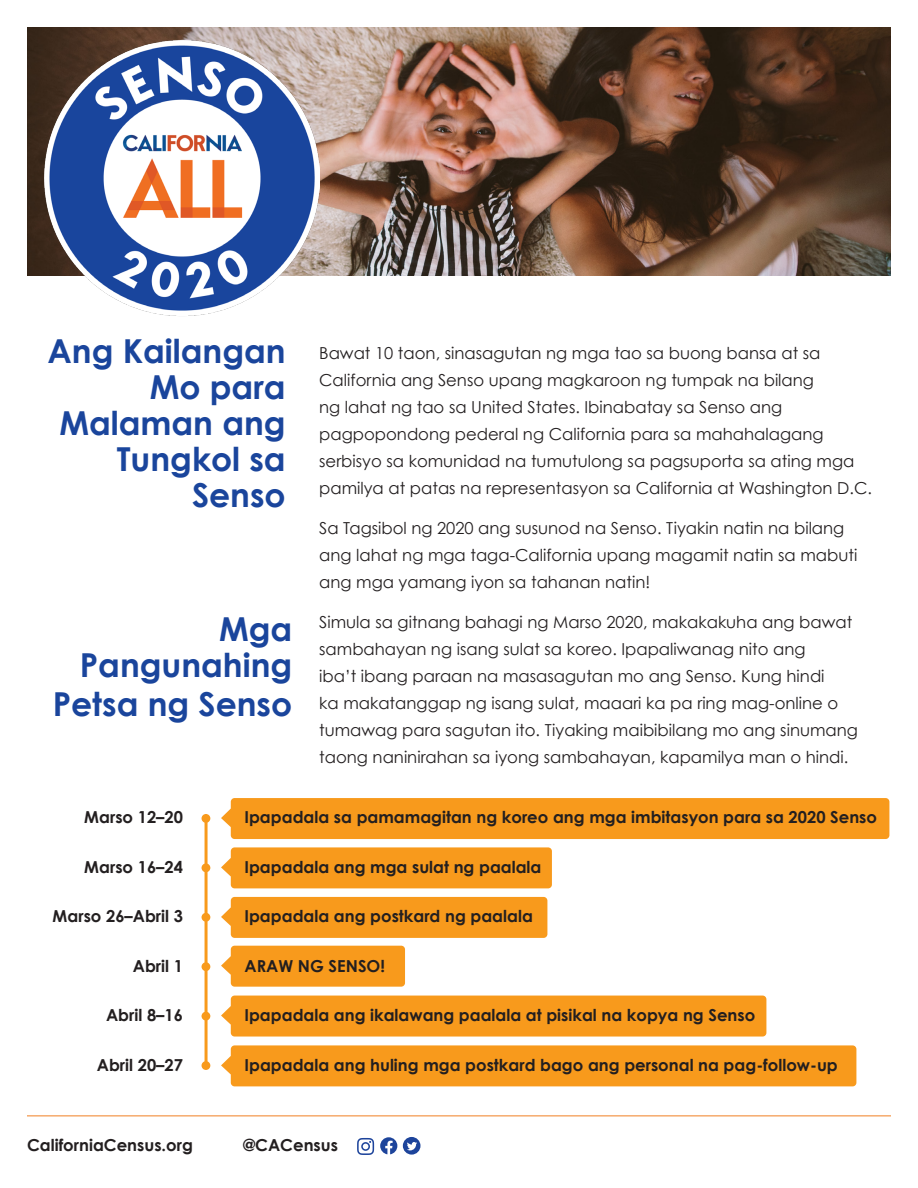
<style>
.page{position:relative;width:918px;height:1188px;background:#fff}
.page>*{position:absolute;margin:0;border:0;box-sizing:border-box;transform-origin:0 0}
.t1{font:700 33px/36px "Century Gothic";color:#1a459c;text-align:right}
.t2{font:16.5px/27px "Century Gothic";color:#231f20}
.Timeline_Bold{font:700 16.5px "Century Gothic";color:#231f20}
</style>
<div class="page">
<svg style="left:380px;top:1137px;width:17px;height:17px"></svg>
<svg style="left:357px;top:1138px;width:17px;height:17px"></svg>
<svg style="left:403px;top:1137px;width:17px;height:18px"></svg>
<hr style="left:27px;top:1116px;width:864px;height:1px;background:#f17f22">
<div style="left:221px;top:798px;width:668px;height:41px;background:#f89a1c"></div>
<div style="left:221px;top:847px;width:331px;height:41px;background:#f89a1c"></div>
<div style="left:221px;top:897px;width:326px;height:41px;background:#f89a1c"></div>
<div style="left:221px;top:946px;width:184px;height:41px;background:#f89a1c"></div>
<div style="left:221px;top:996px;width:545px;height:41px;background:#f89a1c"></div>
<div style="left:221px;top:1045px;width:635px;height:41px;background:#f89a1c"></div>
<hr style="left:205px;top:816px;width:3px;height:250px;background:#f89a1c">
<div style="left:202px;top:814px;width:8px;height:9px;background:#f89a1c;border-radius:50%"></div>
<div style="left:202px;top:863px;width:8px;height:9px;background:#f89a1c;border-radius:50%"></div>
<div style="left:202px;top:913px;width:8px;height:9px;background:#f89a1c;border-radius:50%"></div>
<div style="left:202px;top:962px;width:8px;height:9px;background:#f89a1c;border-radius:50%"></div>
<div style="left:202px;top:1012px;width:8px;height:9px;background:#f89a1c;border-radius:50%"></div>
<div style="left:202px;top:1061px;width:8px;height:9px;background:#f89a1c;border-radius:50%"></div>
<img style="left:27px;top:27px;width:864px;height:248px">
<img style="left:44px;top:40px;width:275px;height:276px">
<h1 class="t1" style="left:47px;top:332px;width:240px">Ang Kailangan<br>Mo para<br>Malaman ang<br>Tungkol sa<br>Senso</h1>
<p class="t2" style="left:319px;top:339px;width:554px">Bawat 10 taon, sinasagutan ng mga tao sa buong bansa at sa California ang Senso upang magkaroon ng tumpak na bilang<br>ng lahat ng tao sa United States. Ibinabatay sa Senso ang pagpopondong pederal ng California para sa mahahalagang serbisyo sa komunidad na tumutulong sa pagsuporta sa ating mga pamilya at patas na representasyon sa California at Washington D.C.</p>
<p class="t2" style="left:319px;top:514px;width:540px">Sa Tagsibol ng 2020 ang susunod na Senso. Tiyakin natin na bilang ang lahat ng mga taga-California upang magamit natin sa mabuti ang mga yamang iyon sa tahanan natin!</p>
<h1 class="t1" style="left:80px;top:609px;width:214px">Mga<br>Pangunahing</h1>
<h1 class="t1" style="left:53px;top:684px;width:241px">Petsa ng Senso</h1>
<p class="t2" style="left:319px;top:609px;width:540px">Simula sa gitnang bahagi ng Marso 2020, makakakuha ang bawat sambahayan ng isang sulat sa koreo. Ipapaliwanag nito ang<br>iba’t ibang paraan na masasagutan mo ang Senso. Kung hindi<br>ka makatanggap ng isang sulat, maaari ka pa ring mag-online o tumawag para sagutan ito. Tiyaking maibibilang mo ang sinumang taong naninirahan sa iyong sambahayan, kapamilya man o hindi.</p>
<p class="Timeline_Bold" style="left:84px;top:805px;width:100px">Marso 12–20</p>
<p class="Timeline_Bold" style="left:244px;top:805px;width:634px">Ipapadala sa pamamagitan ng koreo ang mga imbitasyon para sa 2020 Senso</p>
<p class="Timeline_Bold" style="left:84px;top:854px;width:100px">Marso 16–24</p>
<p class="Timeline_Bold" style="left:244px;top:854px;width:298px">Ipapadala ang mga sulat ng paalala</p>
<p class="Timeline_Bold" style="left:53px;top:904px;width:132px">Marso 26–Abril 3</p>
<p class="Timeline_Bold" style="left:244px;top:904px;width:290px">Ipapadala ang postkard ng paalala</p>
<p class="Timeline_Bold" style="left:133px;top:953px;width:52px">Abril 1</p>
<p class="Timeline_Bold" style="left:244px;top:953px;width:142px">ARAW NG SENSO!</p>
<p class="Timeline_Bold" style="left:106px;top:1003px;width:78px">Abril 8–16</p>
<p class="Timeline_Bold" style="left:244px;top:1003px;width:512px">Ipapadala ang ikalawang paalala at pisikal na kopya ng Senso</p>
<p class="Timeline_Bold" style="left:97px;top:1052px;width:88px">Abril 20–27</p>
<p class="Timeline_Bold" style="left:245px;top:1052px;width:595px">Ipapadala ang huling mga postkard bago ang personal na pag-follow-up</p>
<p class="Timeline_Bold" style="left:27px;top:1133px;width:167px">CaliforniaCensus.org</p>
<p class="Timeline_Bold" style="left:243px;top:1133px;width:97px">@CACensus</p>
</div>
